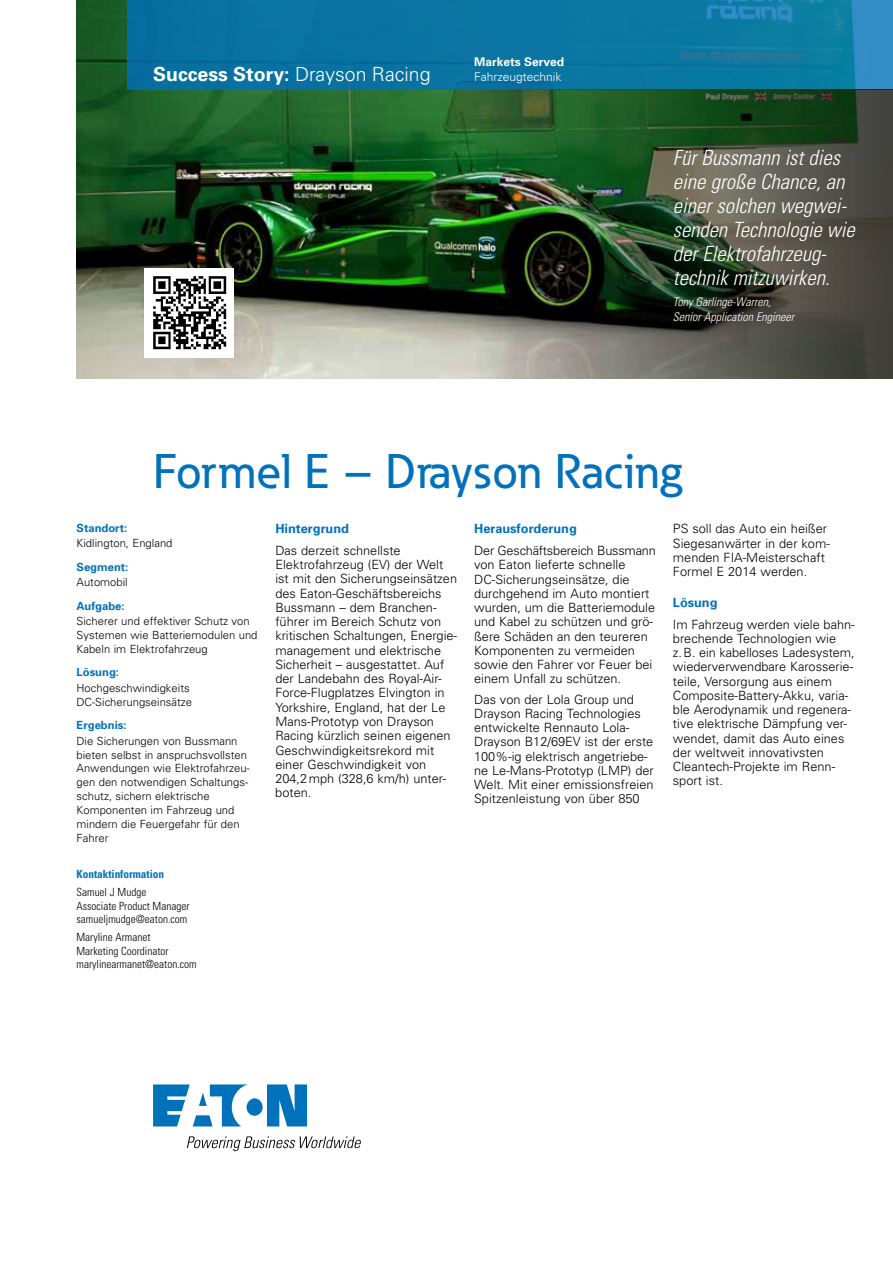
<style>
.page{position:relative;width:893px;height:1263px;background:#fff}
.page>*{position:absolute;margin:0;border:0;box-sizing:border-box;transform-origin:0 0}
.t1{font:500 48px "Eaton";letter-spacing:.01em;color:#0071bb}
.t2{font:italic 300 condensed 21px/24px "Univers";color:#fff}
.t3{font:700 19.5px "Univers";color:#fff}
.t4{font:300 12.75px/14.2px "Univers";color:#000}
.t5{font:700 12.75px "Univers";color:#0071bb}
.t6{font:italic 300 condensed 12px/15px "Univers";color:#fff}
.t7{font:300 12px "Univers";color:#fff}
.t8{font:700 12px "Univers";color:#fff}
.t9{font:300 11.25px/13.8px "Univers";color:#000}
.t10{font:300 condensed 11.25px/13.5px "Univers";color:#000}
.t11{font:700 11.25px "Univers";color:#0071bb}
.t12{font:700 condensed 11.25px "Univers";color:#0071bb}
.s1{font-weight:300}
</style>
<div class="page">
<svg style="left:153px;top:1084px;width:154px;height:42px"></svg>
<svg style="left:187px;top:1136px;width:174px;height:15px"></svg>
<img style="left:77px;top:0;width:397px;height:378px">
<svg style="left:128px;top:0;width:765px;height:89px;background:#0c76a3"></svg>
<img style="left:474px;top:89px;width:419px;height:289px">
<img style="left:145px;top:268px;width:89px;height:89px">
<h3 class="t3" style="left:153px;top:62px;width:279px">Success Story: <span class="s1">Drayson Racing</span></h3>
<p class="t8" style="left:474px;top:55px;width:92px">Markets Served</p>
<p class="t7" style="left:474px;top:70px;width:89px">Fahrzeugtechnik</p>
<h2 class="t2" style="left:673px;top:145px;width:183px">Für Bussmann ist dies eine große Chance, an einer solchen wegwei&shy;senden Technologie wie der Elektrofahrzeug&shy;technik mitzuwirken.</h2>
<p class="t6" style="left:673px;top:294px;width:123px">Tony Garlinge-Warren,<br>Senior Application Engineer</p>
<h1 class="t1" style="left:153px;top:441px;width:531px">Formel E – Drayson Racing</h1>
<p class="t11" style="left:77px;top:521px;width:52px">Standort:</p>
<p class="t9" style="left:77px;top:537px;width:97px">Kidlington, England</p>
<p class="t11" style="left:77px;top:560px;width:53px">Segment:</p>
<p class="t9" style="left:77px;top:575px;width:53px">Automobil</p>
<p class="t11" style="left:77px;top:599px;width:50px">Aufgabe:</p>
<p class="t9" style="left:77px;top:614px;width:183px">Sicherer und effektiver Schutz von<br>Systemen wie Batteriemodulen und<br>Kabeln im Elektrofahrzeug</p>
<p class="t11" style="left:77px;top:666px;width:44px">Lösung:</p>
<p class="t9" style="left:77px;top:681px;width:117px">Hochgeschwindigkeits<br>DC-Sicherungseinsätze</p>
<p class="t11" style="left:77px;top:718px;width:52px">Ergebnis:</p>
<p class="t9" style="left:77px;top:734px;width:174px">Die Sicherungen von Bussmann bieten selbst in anspruchsvollsten<br>Anwendungen wie Elektrofahrzeu&shy;gen den notwendigen Schaltungs&shy;schutz, sichern elektrische<br>Komponenten im Fahrzeug und mindern die Feuergefahr für den<br>Fahrer</p>
<p class="t12" style="left:77px;top:867px;width:89px">Kontaktinformation</p>
<p class="t10" style="left:77px;top:885px;width:114px">Samuel J Mudge<br>Associate Product Manager samueljmudge@eaton.com</p>
<p class="t10" style="left:77px;top:930px;width:122px">Maryline Armanet<br>Marketing Coordinator marylinearmanet@eaton.com</p>
<p class="t5" style="left:275px;top:521px;width:75px">Hintergrund</p>
<p class="t4" style="left:275px;top:543px;width:183px">Das derzeit schnellste<br>Elektrofahrzeug (EV) der Welt ist mit den Sicherungseinsätzen des Eaton-Geschäftsbereichs<br>Bussmann – dem Branchen&shy;führer im Bereich Schutz von kritischen Schaltungen, Energie&shy;management und elektrische<br>Sicherheit – ausgestattet. Auf der Landebahn des Royal-Air-<br>Force-Flugplatzes Elvington in<br>Yorkshire, England, hat der Le<br>Mans-Prototyp von Drayson<br>Racing kürzlich seinen eigenen<br>Geschwindigkeitsrekord mit einer Geschwindigkeit von<br>204,2mph (328,6 km/h) unter&shy;boten.</p>
<p class="t5" style="left:474px;top:521px;width:104px">Herausforderung</p>
<p class="t4" style="left:474px;top:543px;width:183px">Der Geschäftsbereich Bussmann von Eaton lieferte schnelle<br>DC-Sicherungseinsätze, die durchgehend im Auto montiert wurden, um die Batteriemodule und Kabel zu schützen und grö&shy;ßere Schäden an den teureren<br>Komponenten zu vermeiden sowie den Fahrer vor Feuer bei einem Unfall zu schützen.</p>
<p class="t4" style="left:474px;top:692px;width:181px">Das von der Lola Group und<br>Drayson Racing Technologies entwickelte Rennauto Lola-<br>Drayson B12/69EV ist der erste<br>100%-ig elektrisch angetriebe&shy;ne Le-Mans-Prototyp (LMP) der<br>Welt. Mit einer emissionsfreien<br>Spitzenleistung von über 850</p>
<p class="t4" style="left:673px;top:522px;width:158px">PS soll das Auto ein heißer<br>Siegesanwärter in der kom&shy;menden FIA-Meisterschaft<br>Formel E 2014 werden.</p>
<p class="t5" style="left:673px;top:595px;width:46px">Lösung</p>
<p class="t4" style="left:673px;top:617px;width:183px">Im Fahrzeug werden viele bahn&shy;brechende Technologien wie z.B. ein kabelloses Ladesystem, wiederverwendbare Karosserie&shy;teile, Versorgung aus einem<br>Composite-Battery-Akku, varia&shy;ble Aerodynamik und regenera&shy;tive elektrische Dämpfung ver&shy;wendet, damit das Auto eines der weltweit innovativsten<br>Cleantech-Projekte im Renn&shy;sport ist.</p>
</div>
